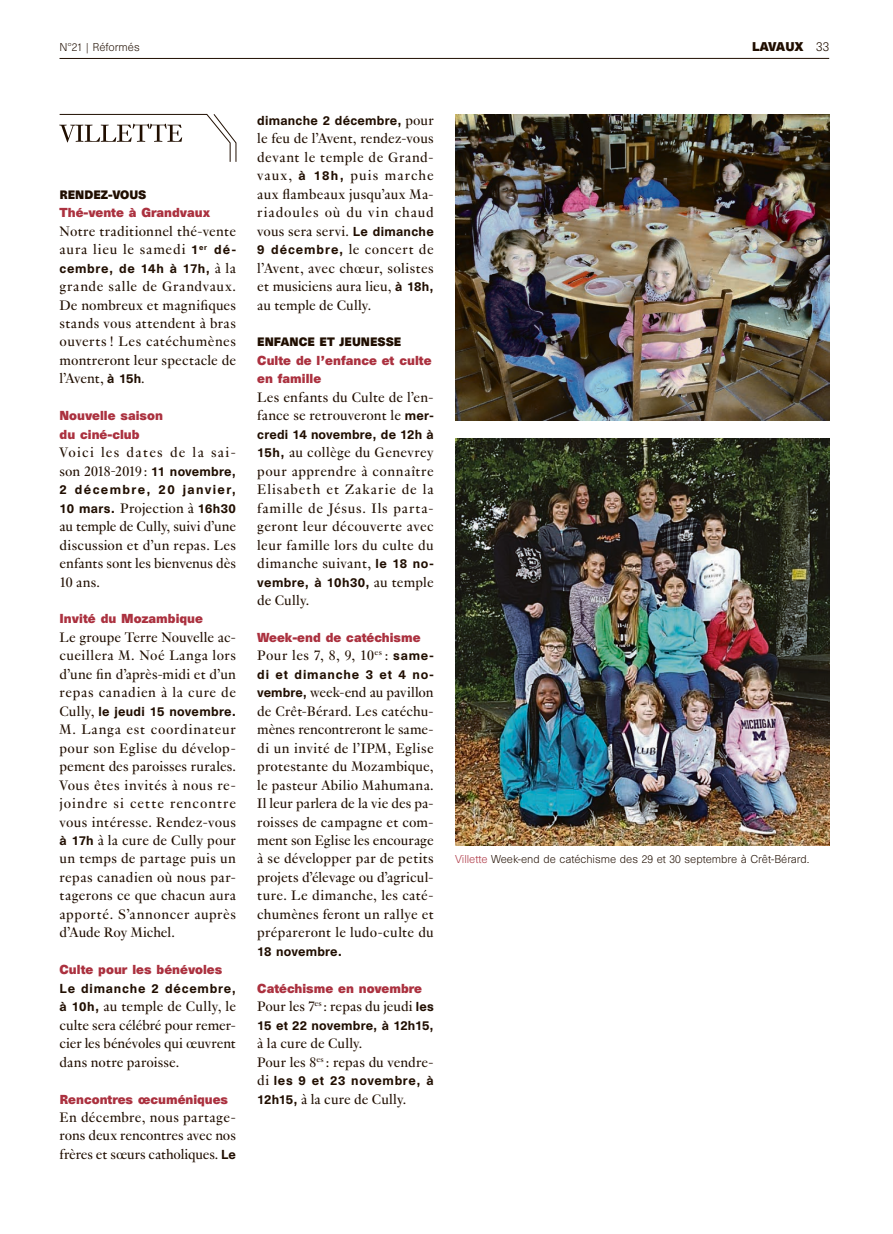
<style>
.page{position:relative;width:893px;height:1234px;background:#fff}
.page>*{position:absolute;margin:0;border:0;box-sizing:border-box;transform-origin:0 0}
.REF_Texte_indd{font:15px/18.5px "Genath";letter-spacing:.015em;color:#200e00;text-align:justify}
.REF_Texte_indd-2{font:15px/18.5px "Genath";letter-spacing:.075em;color:#200e00}
.REF_P2_Titre_indd{font:700 12px/18.5px "Unica SB";color:#ab313f}
.REF_Texte_indd-3{font:500 12px "Unica SB";letter-spacing:.03em;color:#200e00}
.REF_Texte_indd-4{font:500 12px/18.5px "Unica SB";letter-spacing:.115em;color:#200e00}
.REF_Texte_indd-5{font:500 12px "Unica SB";letter-spacing:.055em;color:#200e00}
.REF_Texte_indd-6{font:500 12px "Unica SB";letter-spacing:.065em;color:#200e00}
.REF_Texte_indd-7{font:500 12px "Unica SB";letter-spacing:.07em;color:#200e00}
.t1{font:700 11.7px "Unica SB";letter-spacing:-.025em;color:#200e00}
.REF_P2_Rubriques_ind{font:700 11.25px "Unica SB";color:#200e00}
.REF_legendes_copyrig{font:300 10.5px "Unica SB";color:#200e00}
.s1{font-weight:300;font-size:12px}
.s2{font-family:"Unica SB";font-weight:500;font-size:12px}
.s3{font-family:"Genath";font-weight:400;font-size:15px}
.s4{color:#ab313f}
</style>
<div class="page">
<hr style="left:60px;top:58px;width:769px;height:1px;background:#200e00">
<svg style="left:59px;top:114px;width:177px;height:48px"></svg>
<img style="left:455px;top:115px;width:374px;height:305px">
<img style="left:455px;top:438px;width:374px;height:406px">
<p class="REF_legendes_copyrig" style="left:60px;top:41px;width:82px">N°21 | Réformés</p>
<p class="t1" style="left:752px;top:39px;width:78px">LAVAUX <span class="s1">33</span></p>
<p class="REF_P2_Rubriques_ind" style="left:60px;top:187px;width:88px">RENDEZ-VOUS</p>
<p class="REF_P2_Titre_indd" style="left:60px;top:205px;width:152px">Thé-vente à Grandvaux</p>
<p class="REF_Texte_indd" style="left:60px;top:220px;width:178px">Notre traditionnel thé-vente aura lieu le samedi <span class="s2">1</span><sup>er</sup> <span class="s2">dé-</span></p>
<p class="REF_Texte_indd-5" style="left:60px;top:260px;width:178px">cembre, de 14h à 17h, <span class="s3">à la</span></p>
<p class="REF_Texte_indd" style="left:60px;top:276px;width:178px">grande salle de Grandvaux.<br>De nombreux et magnifiques stands vous attendent à bras ouverts ! Les catéchumènes montreront leur spectacle de l’Avent, <span class="s2">à 15h</span>.</p>
<p class="REF_P2_Titre_indd" style="left:60px;top:408px;width:105px">Nouvelle saison</p>
<p class="REF_P2_Titre_indd" style="left:60px;top:426px;width:82px">du ciné-club</p>
<p class="REF_Texte_indd-2" style="left:60px;top:442px;width:178px">Voici les dates de la sai&shy;son 2018-2019 : <span class="s2">11 novembre,</span></p>
<p class="REF_Texte_indd-4" style="left:60px;top:481px;width:178px">2 décembre, 20 janvier,<br>10 mars. <span class="s3">Projection à</span> 16h30</p>
<p class="REF_Texte_indd" style="left:60px;top:516px;width:178px">au temple de Cully, suivi d’une discussion et d’un repas. Les enfants sont les bienvenus dès 10 ans.</p>
<p class="REF_P2_Titre_indd" style="left:60px;top:610px;width:145px">Invité du Mozambique</p>
<p class="REF_Texte_indd" style="left:60px;top:626px;width:178px">Le groupe Terre Nouvelle ac&shy;cueillera M. Noé Langa lors d’une fin d’après-midi et d’un repas canadien à la cure de</p>
<p class="REF_Texte_indd-3" style="left:60px;top:703px;width:178px"><span class="s3">Cully,</span> le jeudi 15 novembre.</p>
<p class="REF_Texte_indd" style="left:60px;top:719px;width:178px">M. Langa est coordinateur pour son Eglise du dévelop&shy;pement des paroisses rurales.<br>Vous êtes invités à nous re&shy;joindre si cette rencontre vous intéresse. Rendez-vous <span class="s2">à 17h</span> à la cure de Cully pour un temps de partage puis un repas canadien où nous par&shy;tagerons ce que chacun aura apporté. S’annoncer auprès d’Aude Roy Michel.</p>
<p class="REF_P2_Titre_indd" style="left:60px;top:961px;width:164px">Culte pour les bénévoles</p>
<p class="REF_Texte_indd-6" style="left:60px;top:980px;width:178px">Le dimanche 2 décembre,</p>
<p class="REF_Texte_indd" style="left:60px;top:995px;width:178px"><span class="s2">à 10h,</span> au temple de Cully, le culte sera célébré pour remer&shy;cier les bénévoles qui œuvrent dans notre paroisse.</p>
<p class="REF_P2_Titre_indd" style="left:60px;top:1090px;width:170px">Rencontres œcuméniques</p>
<p class="REF_Texte_indd" style="left:60px;top:1106px;width:178px">En décembre, nous partage&shy;rons deux rencontres avec nos frères et sœurs catholiques. <span class="s2">Le</span></p>
<p class="REF_Texte_indd-3" style="left:257px;top:113px;width:178px">dimanche 2 décembre, <span class="s3">pour</span></p>
<p class="REF_Texte_indd" style="left:257px;top:128px;width:178px">le feu de l’Avent, rendez-vous devant le temple de Grand&shy;vaux, <span class="s2">à 18h,</span> puis marche aux flambeaux jusqu’aux Ma&shy;riadoules où du vin chaud vous sera servi. <span class="s2">Le dimanche 9 décembre,</span> le concert de l’Avent, avec chœur, solistes et musiciens aura lieu, <span class="s2">à 18h, </span>au temple de Cully.</p>
<p class="REF_P2_Rubriques_ind" style="left:257px;top:335px;width:146px">ENFANCE ET JEUNESSE</p>
<p class="REF_P2_Titre_indd" style="left:257px;top:352px;width:176px">Culte de l’enfance et culte en famille</p>
<p class="REF_Texte_indd" style="left:257px;top:387px;width:178px">Les enfants du Culte de l’en&shy;fance se retrouveront le <span class="s2">mer-</span></p>
<p class="REF_Texte_indd-3" style="left:257px;top:426px;width:178px">credi 14 novembre, de 12h à</p>
<p class="REF_Texte_indd" style="left:257px;top:442px;width:178px"><span class="s2">15h,</span> au collège du Genevrey pour apprendre à connaître Elisabeth et Zakarie de la famille de Jésus. Ils parta&shy;geront leur découverte avec leur famille lors du culte du dimanche suivant, <span class="s2">le 18 no-</span></p>
<p class="REF_Texte_indd-3" style="left:257px;top:574px;width:178px">vembre, à 10h30, <span class="s3">au temple</span></p>
<p class="REF_Texte_indd" style="left:257px;top:589px;width:53px">de Cully.</p>
<p class="REF_P2_Titre_indd" style="left:257px;top:629px;width:165px">Week-end de catéchisme</p>
<p class="REF_Texte_indd" style="left:257px;top:645px;width:178px">Pour les 7, 8, 9, 10<sup>es</sup> : <span class="s2">same-</span></p>
<p class="REF_Texte_indd-7" style="left:257px;top:666px;width:178px">di et dimanche 3 et 4 no-</p>
<p class="REF_Texte_indd" style="left:257px;top:682px;width:178px"><span class="s2">vembre,</span> week-end au pavillon de Crêt-Bérard. Les catéchu&shy;mènes rencontreront le same&shy;di un invité de l’IPM, Eglise protestante du Mozambique, le pasteur Abilio Mahumana.<br>Il leur parlera de la vie des pa&shy;roisses de campagne et com&shy;ment son Eglise les encourage à se développer par de petits projets d’élevage ou d’agricul&shy;ture. Le dimanche, les caté&shy;chumènes feront un rallye et prépareront le ludo-culte du</p>
<p class="REF_Texte_indd-3" style="left:257px;top:943px;width:86px">18 novembre.</p>
<p class="REF_P2_Titre_indd" style="left:257px;top:979px;width:166px">Catéchisme en novembre</p>
<p class="REF_Texte_indd" style="left:257px;top:995px;width:178px">Pour les 7<sup>es</sup> : repas du jeudi <span class="s2">les</span></p>
<p class="REF_Texte_indd-3" style="left:257px;top:1017px;width:178px">15 et 22 novembre, à 12h15,</p>
<p class="REF_Texte_indd" style="left:257px;top:1032px;width:107px">à la cure de Cully.</p>
<p class="REF_Texte_indd" style="left:257px;top:1051px;width:178px">Pour les 8<sup>es</sup> : repas du vendre-</p>
<p class="REF_Texte_indd-5" style="left:257px;top:1072px;width:178px"><span class="s3">di</span> les 9 et 23 novembre, à</p>
<p class="REF_Texte_indd" style="left:257px;top:1088px;width:150px"><span class="s2">12h15,</span> à la cure de Cully.</p>
<p class="REF_legendes_copyrig" style="left:455px;top:853px;width:356px"><span class="s4">Villette</span> Week-end de catéchisme des 29 et 30 septembre à Crêt-Bérard.</p>
</div>
